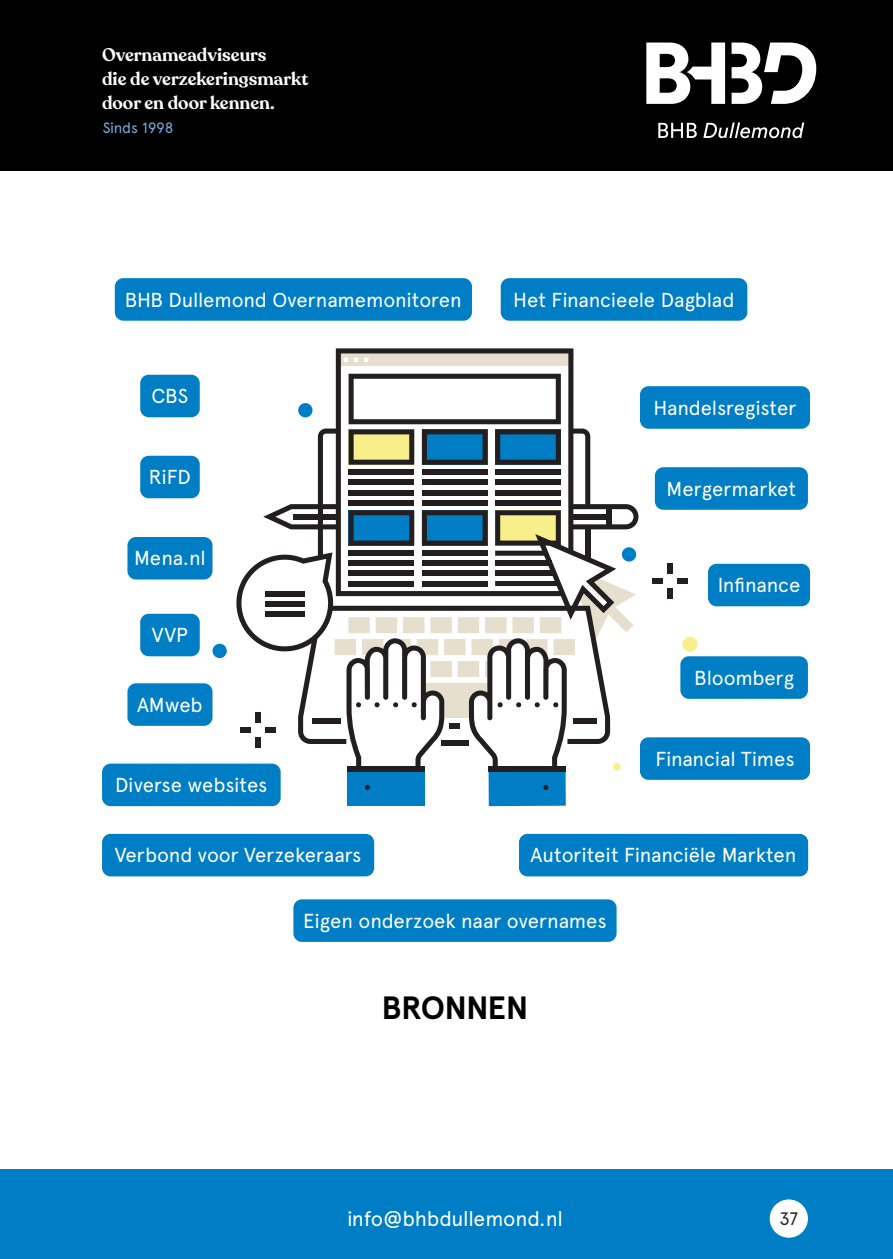
<style>
.page{position:relative;width:893px;height:1259px;background:#fff}
.page>*{position:absolute;margin:0;border:0;box-sizing:border-box;transform-origin:0 0}
.t1{font:700 32.1px "Apercu Pro";letter-spacing:-.03em;color:#000001}
.t2{font:21px "Apercu Pro";letter-spacing:-.01em;color:#fff}
.t3{font:20.1px "Apercu Pro";letter-spacing:-.01em;color:#fff}
.t4{font:600 18px/24px "Recoleta";color:#fff}
.t5{font:18px "Apercu Pro";color:#231f20}
.t6{font:15px "Apercu Pro";letter-spacing:-.01em;color:#79aede}
</style>
<div class="page">
<div style="left:0;top:1169px;width:893px;height:90px;background:#007ec5"></div>
<div style="left:770px;top:1199px;width:38px;height:38px;background:#fff;border-radius:50%"></div>
<div style="left:0;top:0;width:893px;height:170px;background:#000001"></div>
<div style="left:489px;top:769px;width:77px;height:37px;background:#007ec5"></div>
<div style="left:348px;top:769px;width:77px;height:37px;background:#007ec5"></div>
<svg style="left:543px;top:784px;width:5px;height:6px"></svg>
<svg style="left:365px;top:785px;width:5px;height:5px"></svg>
<svg style="left:336px;top:348px;width:237px;height:26px"></svg>
<div style="left:667px;top:563px;width:6px;height:10px;background:#231f20"></div>
<div style="left:667px;top:588px;width:6px;height:10px;background:#231f20"></div>
<div style="left:678px;top:578px;width:10px;height:5px;background:#231f20"></div>
<div style="left:652px;top:578px;width:10px;height:5px;background:#231f20"></div>
<div style="left:212px;top:644px;width:15px;height:14px;background:#007ec5;border-radius:50%"></div>
<svg style="left:236px;top:374px;width:402px;height:397px"></svg>
<div style="left:585px;top:528px;width:5px;height:31px;background:#231f20"></div>
<div style="left:682px;top:636px;width:15px;height:16px;background:#f8ef8b;border-radius:50%"></div>
<div style="left:501px;top:278px;width:246px;height:43px;background:#007ec5;border-radius:9px"></div>
<div style="left:102px;top:763px;width:179px;height:43px;background:#007ec5;border-radius:9px"></div>
<div style="left:640px;top:737px;width:170px;height:43px;background:#007ec5;border-radius:9px"></div>
<div style="left:102px;top:834px;width:272px;height:42px;background:#007ec5;border-radius:9px"></div>
<div style="left:519px;top:834px;width:289px;height:42px;background:#007ec5;border-radius:9px"></div>
<div style="left:640px;top:386px;width:170px;height:43px;background:#007ec5;border-radius:9px"></div>
<div style="left:655px;top:467px;width:153px;height:43px;background:#007ec5;border-radius:9px"></div>
<div style="left:680px;top:656px;width:128px;height:43px;background:#007ec5;border-radius:9px"></div>
<div style="left:708px;top:564px;width:102px;height:42px;background:#007ec5;border-radius:9px"></div>
<div style="left:115px;top:278px;width:357px;height:43px;background:#007ec5;border-radius:9px"></div>
<div style="left:293px;top:899px;width:324px;height:43px;background:#007ec5;border-radius:9px"></div>
<div style="left:140px;top:375px;width:60px;height:42px;background:#007ec5;border-radius:9px"></div>
<div style="left:140px;top:456px;width:60px;height:42px;background:#007ec5;border-radius:9px"></div>
<div style="left:140px;top:614px;width:60px;height:42px;background:#007ec5;border-radius:9px"></div>
<div style="left:127px;top:537px;width:85px;height:42px;background:#007ec5;border-radius:9px"></div>
<div style="left:127px;top:683px;width:85px;height:43px;background:#007ec5;border-radius:9px"></div>
<svg style="left:658px;top:123px;width:39px;height:15px"></svg>
<svg style="left:703px;top:122px;width:101px;height:16px"></svg>
<svg style="left:646px;top:43px;width:79px;height:61px"></svg>
<svg style="left:732px;top:43px;width:84px;height:61px"></svg>
<p class="t4" style="left:102px;top:43px;width:166px">Overnameadviseurs</p>
<p class="t4" style="left:102px;top:67px;width:208px">die de verzekeringsmarkt door en door kennen.</p>
<p class="t6" style="left:103px;top:116px;width:72px">Sinds 1998</p>
<p class="t3" style="left:125px;top:284px;width:338px">BHB Dullemond Overnamemonitoren</p>
<p class="t3" style="left:152px;top:381px;width:38px">CBS</p>
<p class="t3" style="left:149px;top:462px;width:43px">RiFD</p>
<p class="t3" style="left:134px;top:543px;width:73px">Mena.nl</p>
<p class="t3" style="left:152px;top:620px;width:37px">VVP</p>
<p class="t3" style="left:137px;top:689px;width:67px">AMweb</p>
<p class="t3" style="left:115px;top:770px;width:154px">Diverse websites</p>
<p class="t3" style="left:513px;top:284px;width:223px">Het Financieele Dagblad</p>
<p class="t3" style="left:654px;top:392px;width:144px">Handelsregister</p>
<p class="t3" style="left:667px;top:473px;width:131px">Mergermarket</p>
<p class="t3" style="left:718px;top:570px;width:84px">Infinance</p>
<p class="t3" style="left:694px;top:662px;width:101px">Bloomberg</p>
<p class="t3" style="left:655px;top:743px;width:141px">Financial Times</p>
<p class="t3" style="left:115px;top:840px;width:248px">Verbond voor Verzekeraars</p>
<p class="t3" style="left:531px;top:840px;width:267px">Autoriteit Financiële Markten</p>
<p class="t3" style="left:303px;top:905px;width:305px">Eigen onderzoek naar overnames</p>
<p class="t1" style="left:382px;top:983px;width:148px">BRONNEN</p>
<p class="t2" style="left:347px;top:1202px;width:217px">info@bhbdullemond.nl</p>
<p class="t5" style="left:779px;top:1205px;width:20px">37</p>
</div>
